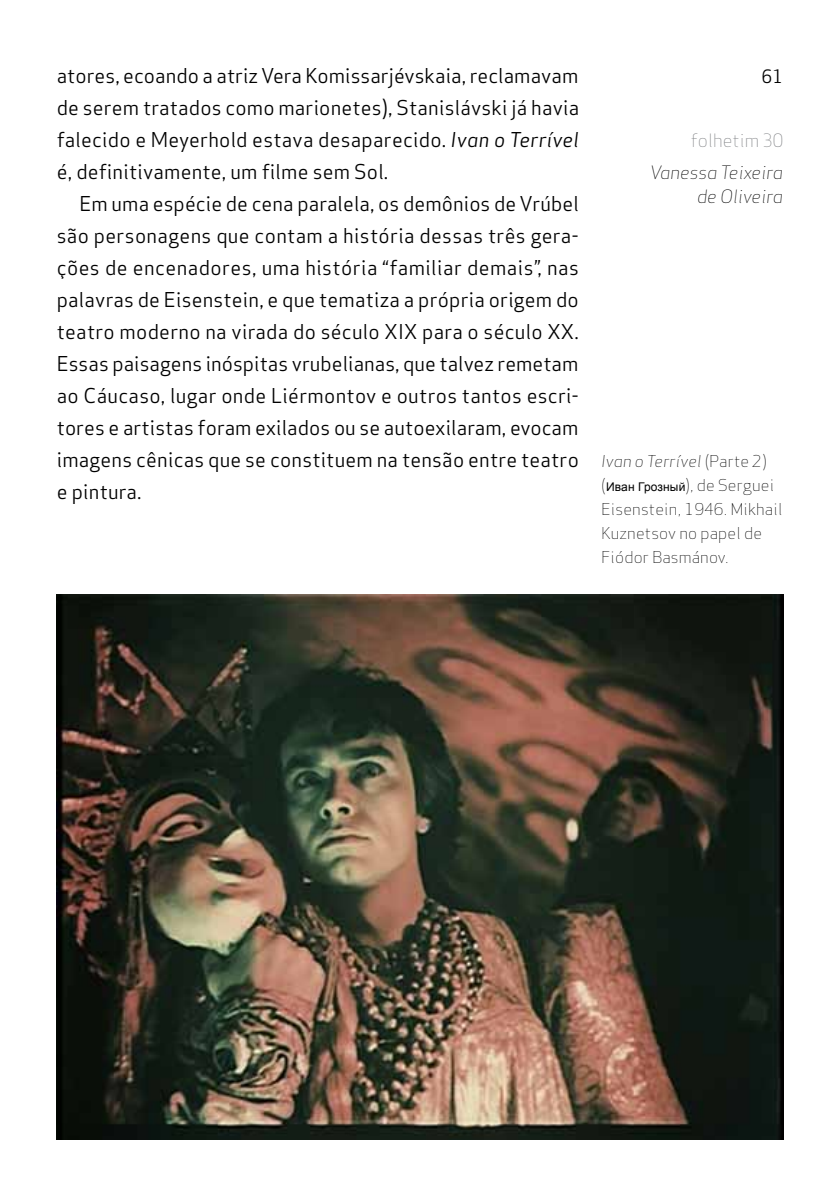
<style>
.page{position:relative;width:840px;height:1191px;background:#fff}
.page>*{position:absolute;margin:0;border:0;box-sizing:border-box;transform-origin:0 0}
.t1{font:20px/32px "Apex Sans";letter-spacing:.01em;color:#000;text-align:justify}
.t2{font:italic 300 18px/24px "Apex Sans";color:#000;text-align:right}
.t3{font:300 18px "Apex Sans";color:#808285}
.t4{font:18px "Apex Sans";color:#000}
.t5{font:300 16px/24px "Apex Sans";letter-spacing:.01em;color:#000}
.s1{font-style:italic}
.s2{font-family:"Arial";font-weight:400;font-size:12px}
</style>
<div class="page">
<img style="left:57px;top:594px;width:725px;height:545px">
<p class="t1" style="left:57px;top:58px;width:523px">atores, ecoando a atriz Vera Komissarjévskaia, reclamavam de serem tratados como marionetes), Stanislávski já havia falecido e Meyerhold estava desaparecido. <span class="s1">Ivan o Terrível </span>é, definitivamente, um filme sem Sol.</p>
<p class="t1" style="left:57px;top:186px;width:523px;text-indent:23px">Em uma espécie de cena paralela, os demônios de Vrúbel são personagens que contam a história dessas três gera&shy;ções de encenadores, uma história “familiar demais”, nas palavras de Eisenstein, e que tematiza a própria origem do teatro moderno na virada do século XIX para o século XX.<br>Essas paisagens inóspitas vrubelianas, que talvez remetam ao Cáucaso, lugar onde Liérmontov e outros tantos escri&shy;tores e artistas foram exilados ou se autoexilaram, evocam imagens cênicas que se constituem na tensão entre teatro e pintura.</p>
<p class="t4" style="left:761px;top:62px;width:23px">61</p>
<p class="t3" style="left:690px;top:129px;width:94px">folhetim 30</p>
<p class="t2" style="left:649px;top:160px;width:134px">Vanessa Teixeira de Oliveira</p>
<p class="t5" style="left:601px;top:449px;width:182px"><span class="s1">Ivan o Terrível</span> (Parte 2) (<span class="s2">Иван Грозный</span>), de Serguei<br>Eisenstein, 1946. Mikhail<br>Kuznetsov no papel de<br>Fiódor Basmánov.</p>
</div>
